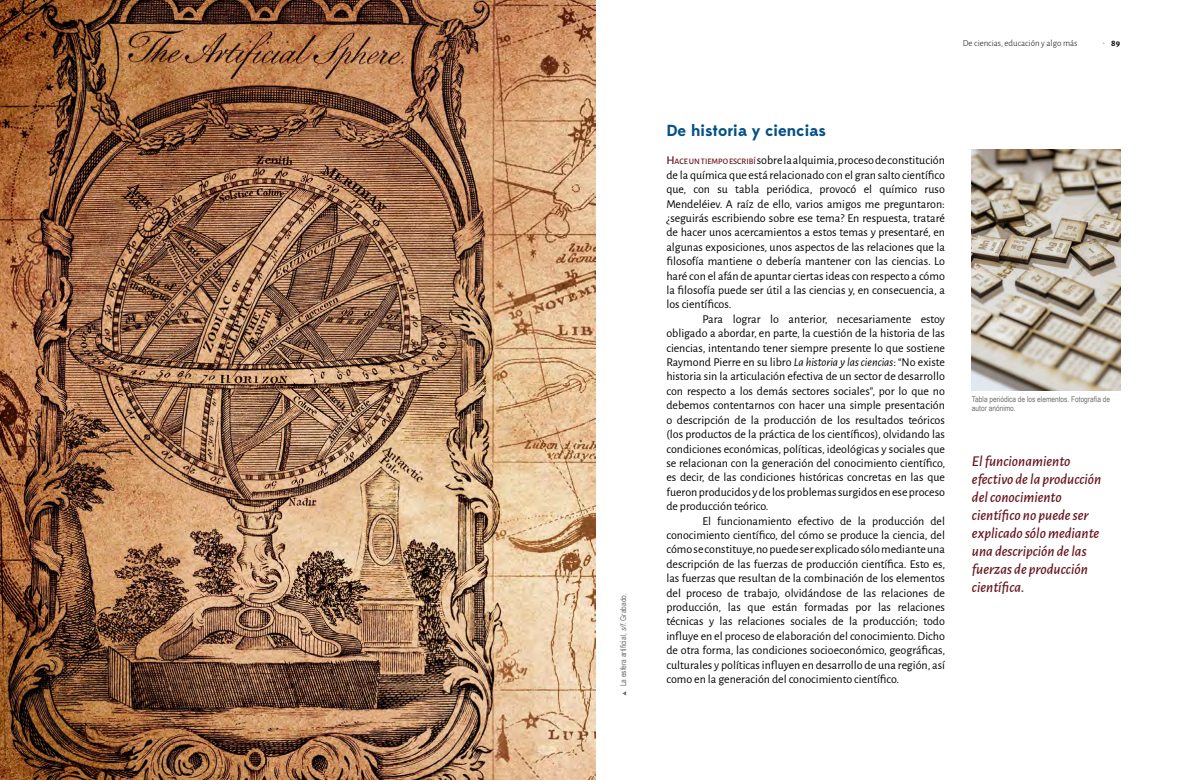
<style>
.page{position:relative;width:1191px;height:780px;background:#fff}
.page>*{position:absolute;margin:0;border:0;box-sizing:border-box;transform-origin:0 0}
.t1{font:700 16px "Edmondsans";color:#045186}
.t2{font:italic 500 15px/18px "Alegreya Sans";color:#68161f}
.t3{font:12px/14.4px "Alegreya Sans";color:#000;text-align:justify}
.t4{font:300 9px "Alegreya Sans";color:#000}
.t5{font:700 9px "Alegreya Sans";color:#000}
.t6{font:8px/9.6px "Arial Narrow";color:#706f6f}
.s1{font-style:italic}
.s2{font-weight:500;color:#68161f}
.s3{font-weight:500;font-size:8.4px;color:#68161f}
</style>
<div class="page">
<img style="left:0;top:0;width:595px;height:780px">
<img style="left:972px;top:149px;width:148px;height:242px">
<p class="t6" style="left:618px;top:686px;width:94px;rotate:-90deg">La esfera artificial, <span class="s1">s/f.</span> Grabado.</p>
<p class="t4" style="left:962px;top:37px;width:116px">De ciencias, educación y algo más</p>
<p class="t5" style="left:1111px;top:37px;width:10px">89</p>
<h1 class="t1" style="left:666px;top:120px;width:161px">De historia y ciencias</h1>
<p class="t3" style="left:666px;top:153px;width:280px"><span class="s2">H</span><span class="s3">ACE UNTIEMPOESCRIBÍ</span>sobre la alquimia, proceso de constitución de la química que está relacionado con el gran salto científico que, con su tabla periódica, provocó el químico ruso Mendeléiev. A raíz de ello, varios amigos me preguntaron: ¿seguirás escribiendo sobre ese tema? En respuesta, trataré de hacer unos acercamientos a estos temas y presentaré, en algunas exposiciones, unos aspectos de las relaciones que la filosofía mantiene o debería mantener con las ciencias. Lo haré con el afán de apuntar ciertas ideas con respecto a cómo la filosofía puede ser útil a las ciencias y, en consecuencia, a los científicos.</p>
<p class="t3" style="left:666px;top:311px;width:280px;text-indent:36px">Para lograr lo anterior, necesariamente estoy obligado a abordar, en parte, la cuestión de la historia de las ciencias, intentando tener siempre presente lo que sostiene Raymond Pierre en su libro <span class="s1">La historia y las ciencias</span>: “No existe historia sin la articulación efectiva de un sector de desarrollo con respecto a los demás sectores sociales”, por lo que no debemos contentarnos con hacer una simple presentación o descripción de la producción de los resultados teóricos (los productos de la práctica de los científicos), olvidando las condiciones económicas, políticas, ideológicas y sociales que se relacionan con la generación del conocimiento científico, es decir, de las condiciones históricas concretas en las que fueron producidos y de los problemas surgidos en ese proceso de producción teórico.</p>
<p class="t3" style="left:666px;top:513px;width:280px;text-indent:36px">El funcionamiento efectivo de la producción del conocimiento científico, del cómo se produce la ciencia, del cómo se constituye, no puede ser explicado sólo mediante una descripción de las fuerzas de producción científica. Esto es, las fuerzas que resultan de la combinación de los elementos del proceso de trabajo, olvidándose de las relaciones de producción, las que están formadas por las relaciones técnicas y las relaciones sociales de la producción; todo influye en el proceso de elaboración del conocimiento. Dicho de otra forma, las condiciones socioeconómico, geográficas, culturales y políticas influyen en desarrollo de una región, así como en la generación del conocimiento científico.</p>
<p class="t6" style="left:972px;top:394px;width:140px">Tabla periódica de los elementos. Fotografía de autor anónimo.</p>
<p class="t2" style="left:972px;top:451px;width:131px">El funcionamiento efectivo de la producción del conocimiento científico no puede ser explicado sólo mediante una descripción de las fuerzas de producción científica.</p>
</div>
